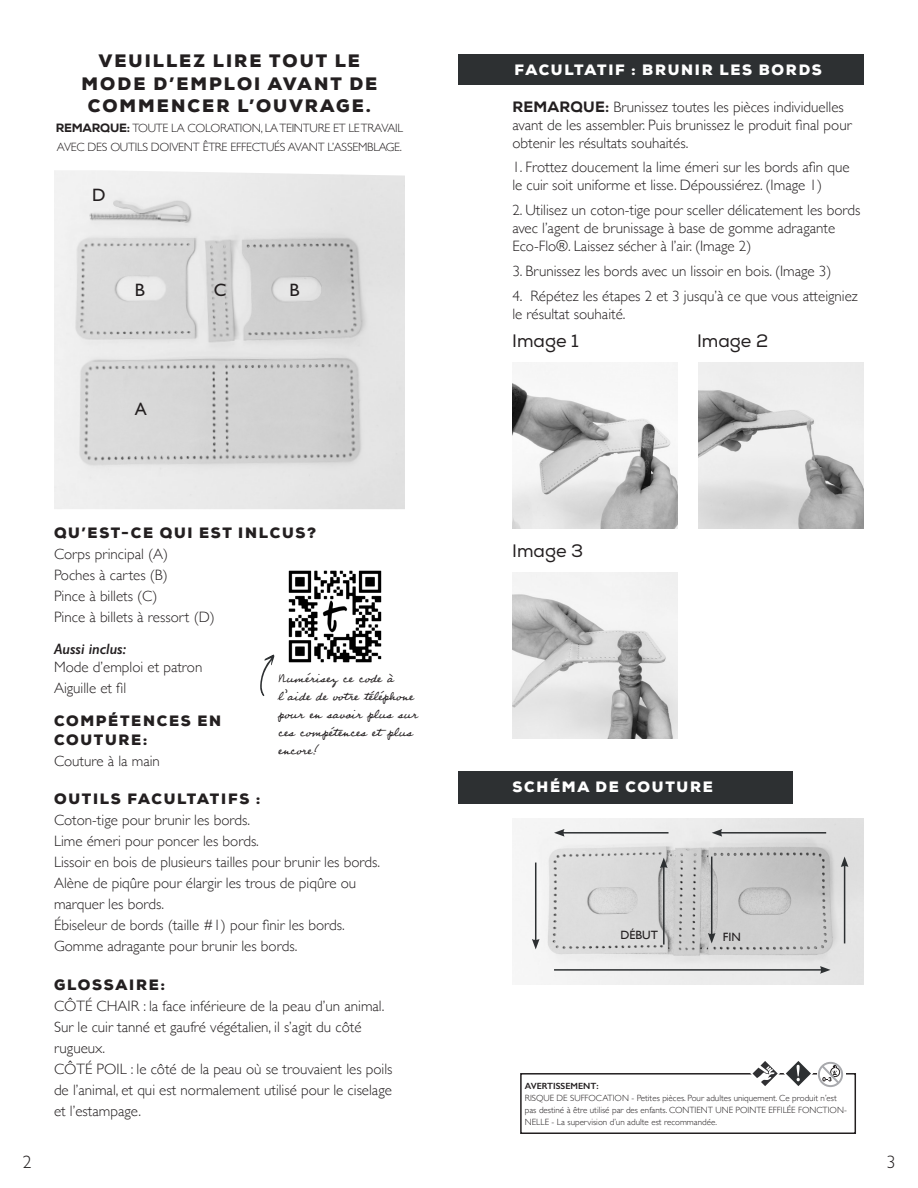
<style>
.page{position:relative;width:918px;height:1188px;background:#fff}
.page>*{position:absolute;margin:0;border:0;box-sizing:border-box;transform-origin:0 0}
.t1{font:900 18px/22.5px "Nexa";letter-spacing:.115em;color:#231f20;text-align:center}
.t2{font:18px "Nexa";color:#231f20}
.t3{font:500 18px "Gill Sans Nova";color:#231f20}
.t4{font:300 18px "Gill Sans Nova";color:#231f20}
.t5{font:300 15px/21px "Gill Sans";color:#231f20}
.t6{font:15px/18px "Professor";color:#231f20}
.t7{font:900 15px/19.5px "Nexa";letter-spacing:.115em;color:#231f20}
.t8{font:900 15px "Nexa";letter-spacing:.115em;color:#fff}
.t9{font:italic 600 15px "Gill Sans";color:#231f20}
.t10{font:300 12px/19.5px "Gill Sans";letter-spacing:-.02em;color:#231f20}
.t11{font:12px "Gill Sans";color:#231f20}
.Captions{font:300 9px/12px "Gill Sans";color:#231f20}
.Captions-2{font:600 9px "Gill Sans";color:#231f20}
.s1{font-family:"Nexa";font-weight:800}
.s2{font-family:"Nexa";font-weight:900}
</style>
<div class="page">
<div style="left:520px;top:1073px;width:336px;height:61px;border:2px solid #231f20"></div>
<div style="left:818px;top:1059px;width:28px;height:27px;background:#fff"></div>
<img style="left:54px;top:170px;width:351px;height:339px">
<img style="left:288px;top:570px;width:94px;height:93px">
<svg style="left:260px;top:654px;width:15px;height:42px"></svg>
<div style="left:458px;top:54px;width:406px;height:31px;background:#2d3032"></div>
<img style="left:513px;top:362px;width:165px;height:166px">
<img style="left:513px;top:572px;width:165px;height:166px">
<img style="left:698px;top:362px;width:166px;height:166px">
<div style="left:458px;top:771px;width:334px;height:32px;background:#2d3032"></div>
<img style="left:515px;top:819px;width:348px;height:166px">
<hr style="left:720px;top:832px;width:106px;height:2px;background:#2d3032">
<svg style="left:712px;top:829px;width:10px;height:8px"></svg>
<hr style="left:562px;top:832px;width:107px;height:2px;background:#2d3032">
<svg style="left:554px;top:829px;width:11px;height:8px"></svg>
<hr style="left:554px;top:969px;width:268px;height:2px;background:#2d3032">
<svg style="left:820px;top:966px;width:11px;height:8px"></svg>
<hr style="left:711px;top:857px;width:1px;height:78px;background:#2d3032">
<svg style="left:708px;top:933px;width:8px;height:10px"></svg>
<hr style="left:535px;top:863px;width:1px;height:78px;background:#2d3032">
<svg style="left:532px;top:939px;width:8px;height:10px"></svg>
<hr style="left:663px;top:866px;width:2px;height:79px;background:#2d3032">
<svg style="left:660px;top:858px;width:8px;height:10px"></svg>
<hr style="left:844px;top:865px;width:1px;height:78px;background:#2d3032">
<svg style="left:841px;top:857px;width:7px;height:10px"></svg>
<svg style="left:750px;top:1061px;width:93px;height:26px"></svg>
<p class="t1" style="left:82px;top:50px;width:297px">VEUILLEZ LIRE TOUT LE<br>MODE D’EMPLOI AVANT DE<br>COMMENCER L’OUVRAGE.</p>
<p class="t10" style="left:56px;top:118px;width:349px"><span class="s1">REMARQUE:</span> TOUTE LA COLORATION, LA TEINTURE ET LE TRAVAIL<br>AVEC DES OUTILS DOIVENT ÊTRE EFFECTUÉS AVANT L’ASSEMBLAGE.</p>
<p class="t3" style="left:92px;top:184px;width:15px">D</p>
<p class="t3" style="left:135px;top:279px;width:12px">B</p>
<p class="t3" style="left:214px;top:279px;width:14px">C</p>
<p class="t3" style="left:290px;top:279px;width:12px">B</p>
<p class="t3" style="left:135px;top:398px;width:14px">A</p>
<p class="t7" style="left:54px;top:524px;width:264px">QU’EST-CE QUI EST INLCUS?</p>
<p class="t5" style="left:54px;top:543px;width:116px">Corps principal (A)</p>
<p class="t5" style="left:54px;top:564px;width:115px">Poches à cartes (B)</p>
<p class="t5" style="left:54px;top:585px;width:105px">Pince à billets (C)</p>
<p class="t5" style="left:54px;top:606px;width:162px">Pince à billets à ressort (D)</p>
<p class="t9" style="left:54px;top:640px;width:74px">Aussi inclus:</p>
<p class="t5" style="left:54px;top:656px;width:150px">Mode d’emploi et patron<br>Aiguille et fil</p>
<p class="t7" style="left:54px;top:711px;width:169px">COMPÉTENCES EN<br>COUTURE:</p>
<p class="t5" style="left:54px;top:750px;width:107px">Couture à la main</p>
<p class="t5" style="left:54px;top:788px;width:208px"><span class="s2">OUTILS FACULTATIFS :<br></span>Coton-tige pour brunir les bords.</p>
<p class="t5" style="left:54px;top:830px;width:206px">Lime émeri pour poncer les bords.</p>
<p class="t5" style="left:54px;top:851px;width:328px">Lissoir en bois de plusieurs tailles pour brunir les bords.</p>
<p class="t5" style="left:54px;top:872px;width:304px">Alène de piqûre pour élargir les trous de piqûre ou marquer les bords.</p>
<p class="t5" style="left:54px;top:914px;width:292px">Ébiseleur de bords (taille #1) pour finir les bords.</p>
<p class="t5" style="left:54px;top:935px;width:245px">Gomme adragante pour brunir les bords.</p>
<p class="t7" style="left:54px;top:975px;width:113px">GLOSSAIRE:</p>
<p class="t5" style="left:54px;top:995px;width:332px">CÔTÉ CHAIR : la face inférieure de la peau d’un animal.<br>Sur le cuir tanné et gaufré végétalien, il s’agit du côté rugueux.</p>
<p class="t5" style="left:54px;top:1058px;width:340px;text-align:justify">CÔTÉ POIL : le côté de la peau où se trouvaient les poils de l’animal, et qui est normalement utilisé pour le ciselage et l’estampage.</p>
<p class="t6" style="left:278px;top:667px;width:141px">Numérisez ce code à l’aide de votre téléphone pour en savoir plus sur ces compétences et plus encore!</p>
<p class="t8" style="left:515px;top:60px;width:309px">FACULTATIF : BRUNIR LES BORDS</p>
<p class="t5" style="left:512px;top:97px;width:341px;line-height:18px"><span class="s1">REMARQUE:</span> Brunissez toutes les pièces individuelles avant de les assembler. Puis brunissez le produit final pour obtenir les résultats souhaités.</p>
<p class="t5" style="left:512px;top:158px;width:339px;line-height:18px">1. Frottez doucement la lime émeri sur les bords afin que le cuir soit uniforme et lisse. Dépoussiérez. (Image 1)</p>
<p class="t5" style="left:512px;top:201px;width:350px;line-height:18px">2. Utilisez un coton-tige pour sceller délicatement les bords avec l’agent de brunissage à base de gomme adragante<br>Eco-Flo®. Laissez sécher à l’air. (Image 2)</p>
<p class="t5" style="left:512px;top:260px;width:321px">3. Brunissez les bords avec un lissoir en bois. (Image 3)</p>
<p class="t5" style="left:512px;top:286px;width:347px;line-height:18px">4. Répétez les étapes 2 et 3 jusqu’à ce que vous atteigniez le résultat souhaité.</p>
<p class="t2" style="left:512px;top:330px;width:68px">Image 1</p>
<p class="t2" style="left:512px;top:540px;width:73px">Image 3</p>
<p class="t2" style="left:697px;top:330px;width:73px">Image 2</p>
<p class="t8" style="left:513px;top:777px;width:202px">SCHÉMA DE COUTURE</p>
<p class="t11" style="left:621px;top:928px;width:39px">DÉBUT</p>
<p class="t11" style="left:723px;top:930px;width:19px">FIN</p>
<p class="Captions-2" style="left:525px;top:1080px;width:75px">AVERTISSEMENT:</p>
<p class="Captions" style="left:525px;top:1091px;width:323px">RISQUE DE SUFFOCATION - Petites pièces. Pour adultes uniquement. Ce produit n’est pas destiné à être utilisé par des enfants. CONTIENT UNE POINTE EFFILÉE FONCTION-<br>NELLE - La supervision d’un adulte est recommandée.</p>
<p class="t4" style="left:22px;top:1150px;width:10px">2</p>
<p class="t4" style="left:886px;top:1150px;width:10px">3</p>
</div>
